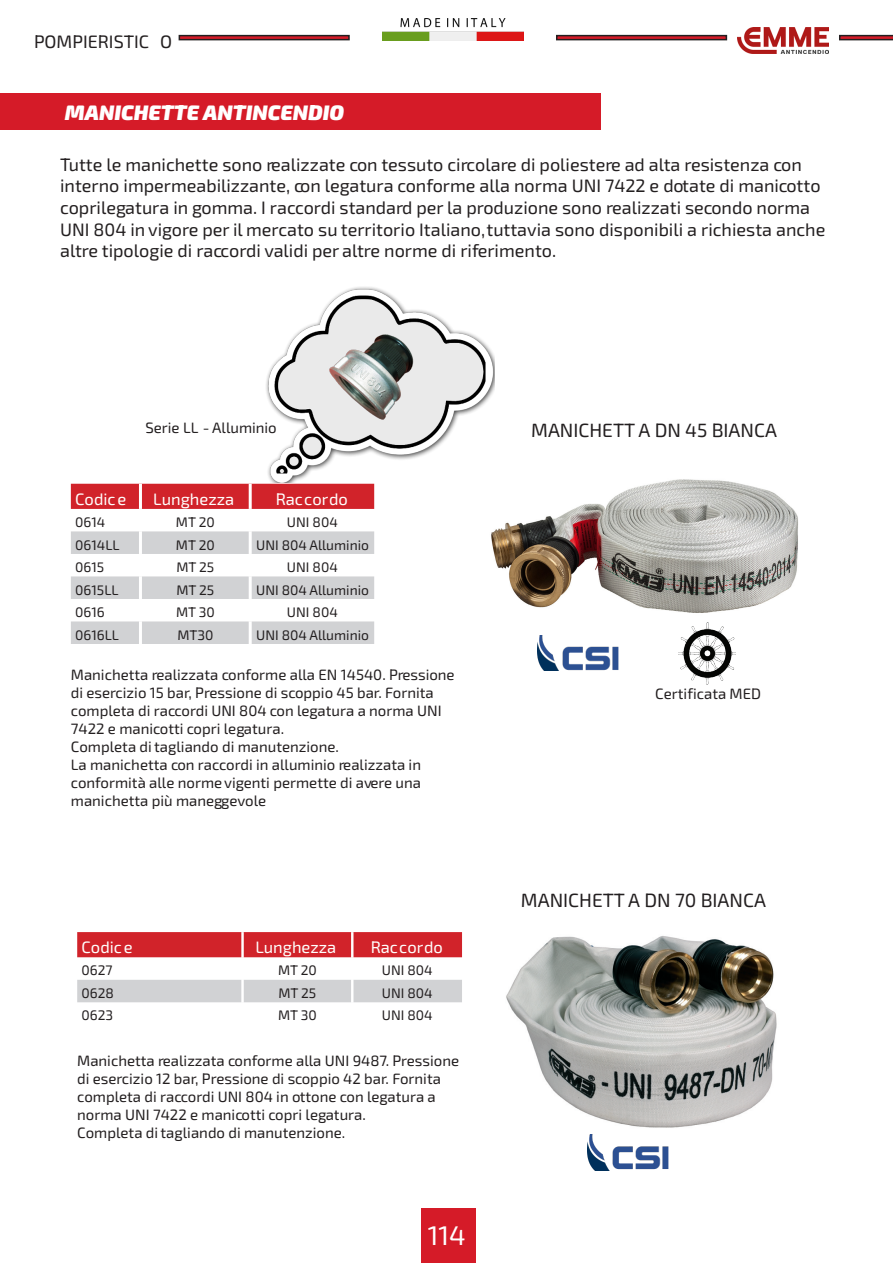
<style>
.page{position:relative;width:893px;height:1263px;background:#fff}
.page>*{position:absolute;margin:0;border:0;box-sizing:border-box;transform-origin:0 0}
.t1{font:27px "Exo 2";color:#fff}
.t2{font:italic 900 21px "Exo 2";color:#fff}
.t3{font:19.2px "Exo 2";color:#231f20}
.t4{font:18px/21.6px "Exo 2";color:#231f20}
.t5{font:16.5px "Exo 2";color:#fffefc}
.t6{font:15px/18px "Exo 2";color:#231f20}
.t7{font:13.8px "Exo 2";color:#231f20}
</style>
<div class="page">
<div style="left:421px;top:1209px;width:54px;height:54px;background:#d51b28"></div>
<div style="left:179px;top:35px;width:171px;height:5px;border:2px solid #231f20"></div>
<div style="left:556px;top:35px;width:171px;height:5px;border:2px solid #231f20"></div>
<svg style="left:839px;top:35px;width:54px;height:5px"></svg>
<img style="left:382px;top:19px;width:142px;height:22px">
<img style="left:738px;top:27px;width:90px;height:27px">
<div style="left:0;top:94px;width:601px;height:36px;background:#d51b28"></div>
<hr style="left:892px;top:94px;width:1px;height:36px;background:#d51b28">
<img style="left:491px;top:479px;width:307px;height:134px">
<div style="left:71px;top:484px;width:303px;height:25px;background:#d1232a"></div>
<svg style="left:71px;top:531px;width:303px;height:113px"></svg>
<hr style="left:139px;top:484px;width:3px;height:25px;background:#fff">
<hr style="left:249px;top:484px;width:3px;height:25px;background:#fff">
<hr style="left:139px;top:531px;width:3px;height:23px;background:#fff">
<hr style="left:249px;top:531px;width:3px;height:23px;background:#fff">
<hr style="left:139px;top:554px;width:3px;height:22px;background:#fff">
<hr style="left:249px;top:554px;width:3px;height:22px;background:#fff">
<hr style="left:139px;top:576px;width:3px;height:23px;background:#fff">
<hr style="left:249px;top:576px;width:3px;height:23px;background:#fff">
<hr style="left:139px;top:599px;width:3px;height:22px;background:#fff">
<hr style="left:249px;top:599px;width:3px;height:22px;background:#fff">
<hr style="left:139px;top:621px;width:3px;height:23px;background:#fff">
<hr style="left:249px;top:621px;width:3px;height:23px;background:#fff">
<img style="left:679px;top:622px;width:57px;height:62px">
<img style="left:538px;top:635px;width:81px;height:36px">
<img style="left:506px;top:936px;width:271px;height:209px">
<div style="left:77px;top:932px;width:385px;height:25px;background:#d1232a"></div>
<div style="left:77px;top:980px;width:385px;height:22px;background:#d1d2d4"></div>
<hr style="left:241px;top:932px;width:3px;height:25px;background:#fff">
<hr style="left:351px;top:932px;width:2px;height:25px;background:#fff">
<hr style="left:241px;top:980px;width:3px;height:22px;background:#fff">
<hr style="left:351px;top:980px;width:2px;height:22px;background:#fff">
<img style="left:588px;top:1135px;width:115px;height:35px">
<img style="left:266px;top:287px;width:229px;height:195px">
<img style="left:315px;top:334px;width:139px;height:109px">
<p class="t4" style="left:34px;top:30px;width:140px">POMPIERISTIC O</p>
<h2 class="t2" style="left:65px;top:98px;width:281px">MANICHETTE ANTINCENDIO</h2>
<p class="t4" style="left:60px;top:153px;width:767px">Tutte le manichette sono realizzate con tessuto circolare di poliestere ad alta resistenza con interno impermeabilizzante, con legatura conforme alla norma UNI 7422 e dotate di manicotto coprilegatura in gomma. I raccordi standard per la produzione sono realizzati secondo norma UNI 804 in vigore per il mercato su territorio Italiano, tuttavia sono disponibili a richiesta anche altre tipologie di raccordi validi per altre norme di riferimento.</p>
<p class="t6" style="left:145px;top:418px;width:133px">Serie LL - Alluminio</p>
<p class="t5" style="left:75px;top:487px;width:52px">Codice</p>
<p class="t5" style="left:153px;top:487px;width:83px">Lunghezza</p>
<p class="t5" style="left:276px;top:487px;width:74px">Raccordo</p>
<p class="t7" style="left:75px;top:513px;width:32px">0614</p>
<p class="t7" style="left:176px;top:513px;width:40px">MT 20</p>
<p class="t7" style="left:287px;top:513px;width:52px">UNI 804</p>
<p class="t7" style="left:75px;top:535px;width:46px">0614LL</p>
<p class="t7" style="left:176px;top:535px;width:40px">MT 20</p>
<p class="t7" style="left:256px;top:535px;width:114px">UNI 804 Alluminio</p>
<p class="t7" style="left:75px;top:558px;width:31px">0615</p>
<p class="t7" style="left:176px;top:558px;width:39px">MT 25</p>
<p class="t7" style="left:287px;top:558px;width:52px">UNI 804</p>
<p class="t7" style="left:75px;top:580px;width:45px">0615LL</p>
<p class="t7" style="left:176px;top:580px;width:39px">MT 25</p>
<p class="t7" style="left:256px;top:580px;width:114px">UNI 804 Alluminio</p>
<p class="t7" style="left:75px;top:603px;width:31px">0616</p>
<p class="t7" style="left:176px;top:603px;width:40px">MT 30</p>
<p class="t7" style="left:287px;top:603px;width:52px">UNI 804</p>
<p class="t7" style="left:75px;top:625px;width:45px">0616LL</p>
<p class="t7" style="left:177px;top:625px;width:38px">MT30</p>
<p class="t7" style="left:256px;top:625px;width:114px">UNI 804 Alluminio</p>
<p class="t6" style="left:71px;top:665px;width:385px">Manichetta realizzata conforme alla EN 14540. Pressione di esercizio 15 bar, Pressione di scoppio 45 bar. Fornita completa di raccordi UNI 804 con legatura a norma UNI 7422 e manicotti copri legatura.<br>Completa di tagliando di manutenzione.<br>La manichetta con raccordi in alluminio realizzata in conformità alle norme vigenti permette di avere una manichetta più maneggevole</p>
<p class="t5" style="left:82px;top:935px;width:53px">Codice</p>
<p class="t5" style="left:255px;top:935px;width:83px">Lunghezza</p>
<p class="t5" style="left:371px;top:935px;width:74px">Raccordo</p>
<p class="t7" style="left:82px;top:961px;width:33px">0627</p>
<p class="t7" style="left:278px;top:961px;width:40px">MT 20</p>
<p class="t7" style="left:382px;top:961px;width:52px">UNI 804</p>
<p class="t7" style="left:82px;top:983px;width:34px">0628</p>
<p class="t7" style="left:278px;top:983px;width:39px">MT 25</p>
<p class="t7" style="left:382px;top:983px;width:52px">UNI 804</p>
<p class="t7" style="left:82px;top:1006px;width:33px">0623</p>
<p class="t7" style="left:278px;top:1006px;width:40px">MT 30</p>
<p class="t7" style="left:382px;top:1006px;width:52px">UNI 804</p>
<p class="t6" style="left:77px;top:1051px;width:383px">Manichetta realizzata conforme alla UNI 9487. Pressione di esercizio 12 bar, Pressione di scoppio 42 bar. Fornita completa di raccordi UNI 804 in ottone con legatura a norma UNI 7422 e manicotti copri legatura.<br>Completa di tagliando di manutenzione.</p>
<h1 class="t1" style="left:428px;top:1216px;width:40px">114</h1>
<p class="t3" style="left:531px;top:417px;width:247px">MANICHETT A DN 45 BIANCA</p>
<p class="t6" style="left:655px;top:684px;width:107px">Certificata MED</p>
<p class="t3" style="left:521px;top:887px;width:247px">MANICHETT A DN 70 BIANCA</p>
</div>
